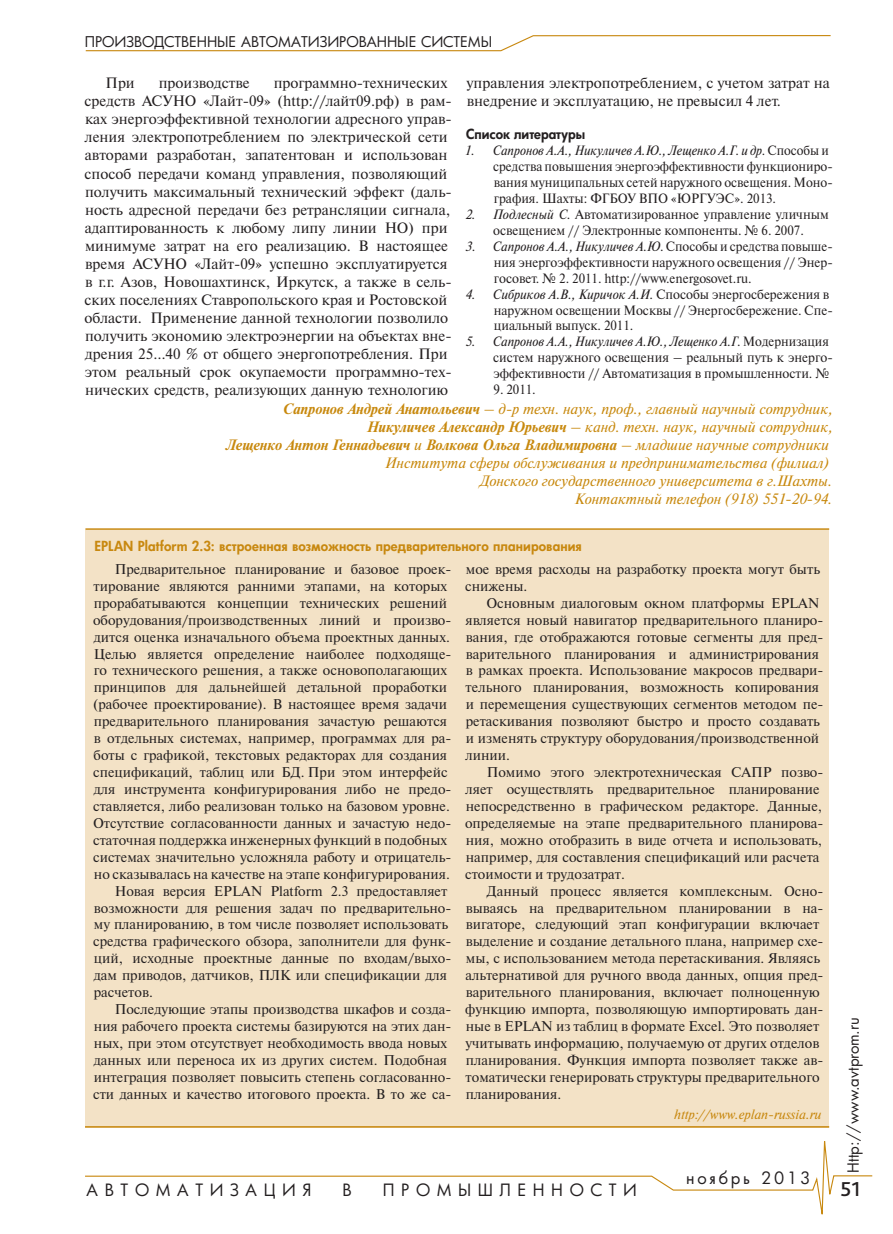
<style>
.page{position:relative;width:893px;height:1234px;background:#fff}
.page>*{position:absolute;margin:0;border:0;box-sizing:border-box;transform-origin:0 0}
.t1{font:500 21px "Bliss Pro";color:#231f20}
.t2{font:16.5px "Futura Cyr";letter-spacing:.4em;color:#231f20}
.t3{font:16.5px "Futura Cyr";letter-spacing:.17em;color:#231f20}
.t4{font:15px/18px "Newton C";color:#231f20}
.st_Avtor{font:italic 15px "Newton C";color:#c8890e}
.st_Avtor-2{font:italic 700 15px "Newton C";color:#c8890e}
.t5{font:15px "Futura Cyr";color:#231f20}
.t6{font:14.4px "Futura Cyr";letter-spacing:-.005em;color:#231f20}
.st_Avtor-3{font:14.1px/17px "Newton";color:#231f20}
.t7{font:13.5px/15.9px "Newton C";color:#231f20;scale:.94 1}
.t8{font:13.5px/15.9px "Newton C";color:#231f20;text-align:center;scale:.96 1}
.Avtor_st{font:800 13.5px "Futura Cyr";letter-spacing:.005em;color:#c8880f}
.st_Avtor-4{font:italic 13.5px "Newton C";color:#c8880f}
.t9{font:800 13.5px "Futura Cyr";color:#231f20}
.s1{font-style:italic}
.s2{font-weight:700}
.s3{font-weight:400}
</style>
<div class="page">
<svg style="left:85px;top:1126px;width:788px;height:89px"></svg>
<svg style="left:85px;top:35px;width:746px;height:17px"></svg>
<div style="left:85px;top:530px;width:744px;height:597px;background:#f3e2c6"></div>
<hr style="left:85px;top:528px;width:744px;height:1px;background:#c8880f">
<hr style="left:85px;top:1125px;width:744px;height:2px;background:#c8880f">
<p class="t6" style="left:85px;top:33px;width:409px">ПРОИЗВОДСТВЕННЫЕ АВТОМАТИЗИРОВАННЫЕ СИСТЕМЫ</p>
<p class="t4" style="left:106px;top:74px;width:31px">При</p>
<p class="t4" style="left:159px;top:74px;width:93px">производстве</p>
<p class="t4" style="left:85px;top:74px;width:369px;text-indent:189px">программно-технических средств АСУНО «Лайт-09» (http://лайт09.рф) в рам&shy;ках энергоэффективной технологии адресного управ&shy;ления электропотреблением по электрической сети авторами разработан, запатентован и использован способ передачи команд управления, позволяющий получить максимальный технический эффект (даль&shy;ность адресной передачи без ретрансляции сигнала, адаптированность к любому липу линии НО) при минимуме затрат на его реализацию. В настоящее время АСУНО «Лайт-09» успешно эксплуатируется в г.г. Азов, Новошахтинск, Иркутск, а также в сель&shy;ских поселениях Ставропольского края и Ростовской области. Применение данной технологии позволило получить экономию электроэнергии на объектах вне&shy;дрения 25…40 % от общего энергопотребления. При этом реальный срок окупаемости программно-тех&shy;нических средств, реализующих данную технологию</p>
<p class="t4" style="left:466px;top:74px;width:365px">управления электропотреблением, с учетом затрат на внедрение и эксплуатацию, не превысил 4 лет.</p>
<p class="t9" style="left:466px;top:126px;width:120px">Список литературы</p>
<p class="t7" style="left:493px;top:143px;width:363px;text-indent:-29px"><span class="s1">1. Сапронов А.А., Никуличев А.Ю., Лещенко А.Г. и др.</span> Способы и средства повышения энергоэффективности функциониро&shy;вания муниципальных сетей наружного освещения. Моно&shy;графия. Шахты: ФГБОУ ВПО «ЮРГУЭС». 2013.</p>
<p class="t8" style="left:465px;top:206px;width:380px"><span class="s1">2. Подлесный С.</span> Автоматизированное управление уличным освещением // Электронные компоненты. № 6. 2007.</p>
<p class="t7" style="left:494px;top:238px;width:362px;text-align:justify;text-indent:-29px"><span class="s1">3. Сапронов А.А., Никуличев А.Ю.</span> Способы и средства повыше&shy;ния энергоэффективности наружного освещения // Энер&shy;госовет. № 2. 2011. http://www.energosovet.ru.</p>
<p class="t8" style="left:494px;top:286px;width:355px;text-align:left;text-indent:-29px"><span class="s1">4. Сибриков А.В., Киричок А.И.</span> Способы энергосбережения в наружном освещении Москвы // Энергосбережение. Спе&shy;циальный выпуск. 2011.</p>
<p class="t7" style="left:493px;top:334px;width:363px;text-indent:-28px"><span class="s1">5. Сапронов А.А., Никуличев А.Ю., Лещенко А.Г.</span> Модернизация систем наружного освещения – реальный путь к энерго&shy;эффективности // Автоматизация в промышленности. №</p>
<p class="t8" style="left:494px;top:381px;width:46px">9. 2011.</p>
<p class="st_Avtor" style="left:282px;top:400px;width:552px"><span class="s2">Сапронов Андрей Анатольевич</span> – д-р техн. наук, проф., главный научный сотрудник,</p>
<p class="st_Avtor" style="left:366px;top:418px;width:467px"><span class="s2">Никуличев Александр Юрьевич</span> – канд. техн. наук, научный сотрудник,</p>
<p class="st_Avtor-2" style="left:225px;top:436px;width:605px">Лещенко Антон Геннадьевич <span class="s3">и</span> Волкова Ольга Владимировна <span class="s3">– младшие научные сотрудники</span></p>
<p class="st_Avtor" style="left:385px;top:454px;width:446px">Института сферы обслуживания и предпринимательства (филиал)</p>
<p class="st_Avtor" style="left:479px;top:472px;width:354px">Донского государственного университета в г.Шахты.</p>
<p class="st_Avtor" style="left:574px;top:490px;width:259px">Контактный телефон (918) 551-20-94.</p>
<p class="Avtor_st" style="left:95px;top:537px;width:489px">EPLAN Platform 2.3: встроенная возможность предварительного планирования</p>
<p class="st_Avtor-3" style="left:93px;top:560px;width:360px;text-indent:22px">Предварительное планирование и базовое проек&shy;тирование являются ранними этапами, на которых прорабатываются концепции технических решений оборудования/производственных линий и произво&shy;дится оценка изначального объема проектных данных.<br>Целью является определение наиболее подходяще&shy;го технического решения, а также основополагающих принципов для дальнейшей детальной проработки (рабочее проектирование). В настоящее время задачи предварительного планирования зачастую решаются в отдельных системах, например, программах для ра&shy;боты с графикой, текстовых редакторах для создания спецификаций, таблиц или БД. При этом интерфейс для инструмента конфигурирования либо не предо&shy;ставляется, либо реализован только на базовом уровне.<br>Отсутствие согласованности данных и зачастую недо&shy;статочная поддержка инженерных функций в подобных системах значительно усложняла работу и отрицатель&shy;но сказывалась на качестве на этапе конфигурирования.</p>
<p class="st_Avtor-3" style="left:93px;top:881px;width:360px;text-indent:22px">Новая версия EPLAN Platform 2.3 предоставляет возможности для решения задач по предварительно&shy;му планированию, в том числе позволяет использовать средства графического обзора, заполнители для функ&shy;ций, исходные проектные данные по входам/выхо&shy;дам приводов, датчиков, ПЛК или спецификации для расчетов.</p>
<p class="st_Avtor-3" style="left:93px;top:1000px;width:360px;text-indent:22px">Последующие этапы производства шкафов и созда&shy;ния рабочего проекта системы базируются на этих дан&shy;ных, при этом отсутствует необходимость ввода новых данных или переноса их из других систем. Подобная интеграция позволяет повысить степень согласованно&shy;сти данных и качество итогового проекта. В то же са-</p>
<p class="st_Avtor-3" style="left:465px;top:560px;width:356px">мое время расходы на разработку проекта могут быть снижены.</p>
<p class="st_Avtor-3" style="left:465px;top:594px;width:359px;text-indent:21px">Основным диалоговым окном платформы EPLAN является новый навигатор предварительного планиро&shy;вания, где отображаются готовые сегменты для пред&shy;варительного планирования и администрирования в рамках проекта. Использование макросов предвари&shy;тельного планирования, возможность копирования и перемещения существующих сегментов методом пе&shy;ретаскивания позволяют быстро и просто создавать и изменять структуру оборудования/производственной линии.</p>
<p class="st_Avtor-3" style="left:465px;top:763px;width:360px;text-indent:22px">Помимо этого электротехническая САПР позво&shy;ляет осуществлять предварительное планирование непосредственно в графическом редакторе. Данные, определяемые на этапе предварительного планирова&shy;ния, можно отобразить в виде отчета и использовать, например, для составления спецификаций или расчета стоимости и трудозатрат.</p>
<p class="st_Avtor-3" style="left:465px;top:881px;width:360px;text-indent:22px">Данный процесс является комплексным. Осно&shy;вываясь на предварительном планировании в на&shy;вигаторе, следующий этап конфигурации включает выделение и создание детального плана, например схе&shy;мы, с использованием метода перетаскивания. Являясь альтернативой для ручного ввода данных, опция пред&shy;варительного планирования, включает полноценную функцию импорта, позволяющую импортировать дан&shy;ные в EPLAN из таблиц в формате Excel. Это позволяет учитывать информацию, получаемую от других отделов планирования. Функция импорта позволяет также ав&shy;томатически генерировать структуры предварительного планирования.</p>
<p class="t5" style="left:844px;top:1172px;width:157px;rotate:-90deg">Http://www.avtprom.ru</p>
<p class="st_Avtor-4" style="left:674px;top:1107px;width:149px">http://www.eplan-russia.ru</p>
<p class="t3" style="left:686px;top:1167px;width:126px">ноябрь 2013</p>
<p class="t2" style="left:87px;top:1179px;width:226px">АВТОМАТИЗАЦИЯ</p>
<p class="t2" style="left:342px;top:1179px;width:11px">В</p>
<p class="t2" style="left:383px;top:1179px;width:256px">ПРОМЫШЛЕННОСТИ</p>
<h1 class="t1" style="left:840px;top:1176px;width:22px">51</h1>
</div>
